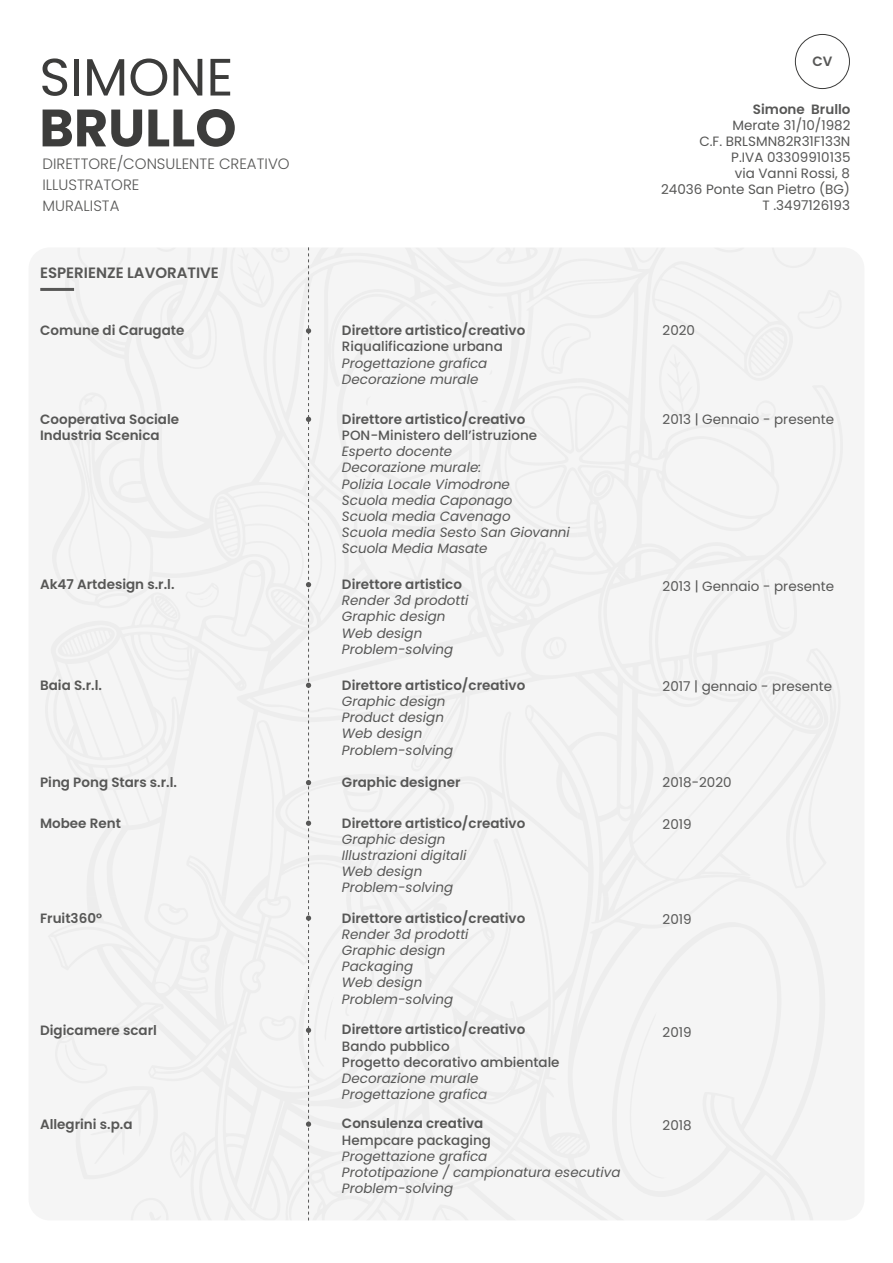
<style>
.page{position:relative;width:893px;height:1263px;background:#fff}
.page>*{position:absolute;margin:0;border:0;box-sizing:border-box;transform-origin:0 0}
.t1{font:52.5px "Poppins";color:#3c3c3b}
.t2{font:700 52.5px "Poppins";color:#3c3c3b}
.t3{font:300 15px/21.3px "Poppins";color:#575756}
.t4{font:600 15px "Poppins";color:#575756}
.t5{font:italic 13.5px/16.2px "Poppins";color:#575756}
.t6{font:600 13.5px/16.2px "Poppins";color:#575756}
.t7{font:13.5px/16.2px "Poppins";color:#575756;text-align:right}
.t8{font:500 13.5px/16.2px "Poppins";color:#575756}
</style>
<div class="page">
<div style="left:29px;top:247px;width:835px;height:973px;background:#f5f5f5;border-radius:21px"></div>
<div style="left:825px;top:308px;width:6px;height:7px;background:#ededed"></div>
<hr style="left:40px;top:288px;width:34px;height:3px;background:#575756">
<div style="left:795px;top:34px;width:55px;height:55px;border:1px solid #3c3c3b;border-radius:50%"></div>
<h1 class="t1" style="left:39px;top:47px;width:196px">SIMONE</h1>
<h1 class="t2" style="left:39px;top:98px;width:199px">BRULLO</h1>
<p class="t3" style="left:43px;top:153px;width:249px">DIRETTORE/CONSULENTE CREATIVO<br>ILLUSTRATORE<br>MURALISTA</p>
<p class="t4" style="left:40px;top:264px;width:180px">ESPERIENZE LAVORATIVE</p>
<p class="t6" style="left:40px;top:322px;width:146px">Comune di Carugate</p>
<p class="t6" style="left:342px;top:322px;width:185px">Direttore artistico/creativo</p>
<p class="t8" style="left:342px;top:339px;width:162px">Riqualificazione urbana</p>
<p class="t5" style="left:342px;top:355px;width:147px">Progettazione grafica<br>Decorazione murale</p>
<p class="t6" style="left:40px;top:411px;width:141px">Cooperativa Sociale<br>Industria Scenica</p>
<p class="t6" style="left:342px;top:411px;width:185px">Direttore artistico/creativo</p>
<p class="t8" style="left:342px;top:427px;width:197px">PON-Ministero dell’istruzione</p>
<p class="t5" style="left:342px;top:443px;width:229px">Esperto docente<br>Decorazione murale:<br>Polizia Locale Vimodrone<br>Scuola media Caponago<br>Scuola media Cavenago<br>Scuola media Sesto San Giovanni<br>Scuola Media Masate</p>
<p class="t6" style="left:40px;top:576px;width:136px">Ak47 Artdesign s.r.l.</p>
<p class="t6" style="left:342px;top:576px;width:121px">Direttore artistico</p>
<p class="t5" style="left:342px;top:592px;width:128px">Render 3d prodotti<br>Graphic design<br>Web design<br>Problem-solving</p>
<p class="t6" style="left:40px;top:677px;width:63px">Baia S.r.l.</p>
<p class="t6" style="left:342px;top:677px;width:185px">Direttore artistico/creativo</p>
<p class="t5" style="left:342px;top:693px;width:113px">Graphic design<br>Product design<br>Web design<br>Problem-solving</p>
<p class="t6" style="left:812px;top:54px;width:21px">CV</p>
<p class="t6" style="left:753px;top:101px;width:99px">Simone Brullo</p>
<p class="t7" style="left:661px;top:117px;width:191px">Merate 31/10/1982<br>C.F. BRLSMN82R31F133N<br>P.IVA 03309910135<br>via Vanni Rossi, 8<br>24036 Ponte San Pietro (BG)<br>T .3497126193</p>
<p class="t7" style="left:663px;top:322px;width:34px">2020</p>
<p class="t7" style="left:663px;top:411px;width:173px">2013 | Gennaio - presente</p>
<p class="t7" style="left:663px;top:578px;width:173px">2013 | Gennaio - presente</p>
<p class="t7" style="left:663px;top:678px;width:171px">2017 | gennaio - presente</p>
<p class="t6" style="left:40px;top:774px;width:138px">Ping Pong Stars s.r.l.</p>
<p class="t6" style="left:342px;top:774px;width:120px">Graphic designer</p>
<p class="t7" style="left:663px;top:774px;width:70px">2018-2020</p>
<p class="t6" style="left:40px;top:815px;width:82px">Mobee Rent</p>
<p class="t6" style="left:342px;top:815px;width:185px">Direttore artistico/creativo</p>
<p class="t5" style="left:342px;top:831px;width:126px">Graphic design<br>Illustrazioni digitali<br>Web design<br>Problem-solving</p>
<p class="t6" style="left:40px;top:910px;width:63px">Fruit360°</p>
<p class="t6" style="left:342px;top:910px;width:185px">Direttore artistico/creativo</p>
<p class="t5" style="left:342px;top:926px;width:128px">Render 3d prodotti<br>Graphic design<br>Packaging<br>Web design<br>Problem-solving</p>
<p class="t6" style="left:40px;top:1022px;width:118px">Digicamere scarl</p>
<p class="t6" style="left:342px;top:1022px;width:185px">Direttore artistico/creativo</p>
<p class="t8" style="left:342px;top:1038px;width:219px">Bando pubblico<br>Progetto decorativo ambientale</p>
<p class="t5" style="left:342px;top:1070px;width:147px">Decorazione murale<br>Progettazione grafica</p>
<p class="t6" style="left:40px;top:1116px;width:94px">Allegrini s.p.a</p>
<p class="t6" style="left:342px;top:1115px;width:143px">Consulenza creativa</p>
<p class="t8" style="left:342px;top:1132px;width:150px">Hempcare packaging</p>
<p class="t5" style="left:342px;top:1148px;width:280px">Progettazione grafica<br>Prototipazione / campionatura esecutiva<br>Problem-solving</p>
<p class="t7" style="left:663px;top:816px;width:31px">2019</p>
<p class="t7" style="left:663px;top:911px;width:31px">2019</p>
<p class="t7" style="left:663px;top:1024px;width:31px">2019</p>
<p class="t7" style="left:663px;top:1117px;width:31px">2018</p>
</div>
